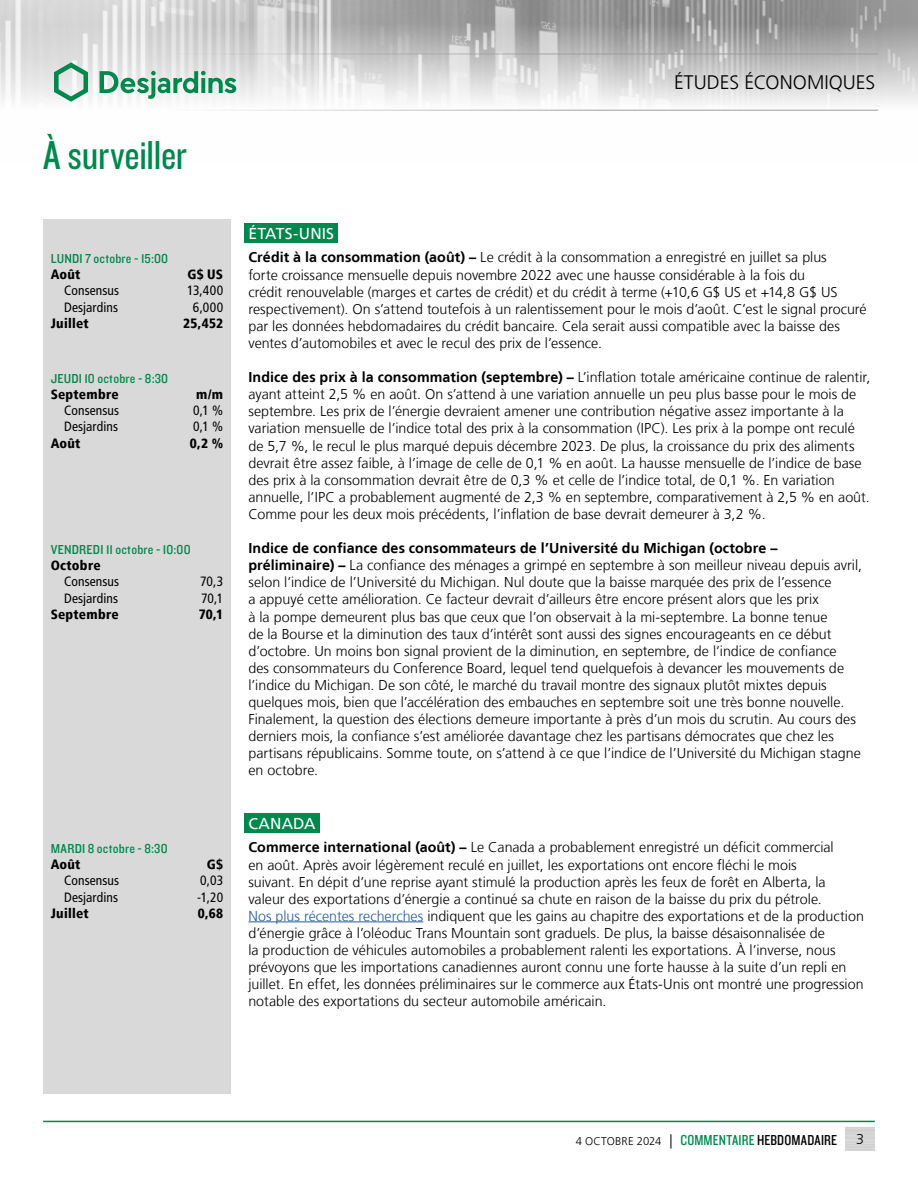
<style>
.page{position:relative;width:918px;height:1188px;background:#fff}
.page>*{position:absolute;margin:0;border:0;box-sizing:border-box;transform-origin:0 0}
.t1{font:42px "Knockout 29 Junior Ltweight";letter-spacing:-.005em;color:#00874e}
.t2{font:300 19.5px "Frutiger LT";color:#000}
.t3{font:15.75px "Frutiger LT";letter-spacing:.01em;color:#fff}
.t4{font:300 14.25px/17.1px "Frutiger LT";color:#000}
.t5{font:condensed 13.5px "Frutiger LT";letter-spacing:.01em;color:#000}
.t6{font:13.5px "Knockout 30 Junior Welterwt";letter-spacing:.015em;color:#00874e}
.t7{font:900 condensed 13.5px "Frutiger LT";letter-spacing:.02em;color:#000}
.t8{font:300 11.25px "Frutiger LT";letter-spacing:.015em;color:#000}
.s1{font-weight:700}
.s2{color:#275b9b}
.s3{font-size:14.25px}
.s4{font-family:"Knockout 29 Junior Ltweight";font-weight:400;font-size:15px;color:#00874e}
.s5{font-family:"Knockout 29 Junior Ltweight";font-weight:400;font-size:15px}
</style>
<div class="page">
<img style="left:0;top:0;width:918px;height:110px">
<hr style="left:0;top:54px;width:878px;height:1px;background:#9d9d9c">
<hr style="left:0;top:110px;width:878px;height:1px;background:#9d9d9c">
<svg style="left:54px;top:62px;width:34px;height:40px"></svg>
<svg style="left:100px;top:71px;width:136px;height:28px"></svg>
<hr style="left:43px;top:1121px;width:832px;height:1px;background:#00874e">
<div style="left:244px;top:223px;width:94px;height:20px;background:#00874e"></div>
<div style="left:244px;top:813px;width:76px;height:20px;background:#00874e"></div>
<hr style="left:248px;top:922px;width:175px;height:1px;background:#275b9b">
<div style="left:43px;top:219px;width:188px;height:875px;background:#d9d9d9"></div>
<h1 class="t1" style="left:43px;top:128px;width:145px">À surveiller</h1>
<p class="t6" style="left:51px;top:250px;width:119px">LUNDI 7 octobre - 15:00</p>
<p class="t7" style="left:51px;top:266px;width:31px">Août</p>
<p class="t7" style="left:187px;top:266px;width:37px">G$ US</p>
<p class="t5" style="left:64px;top:283px;width:57px">Consensus</p>
<p class="t5" style="left:187px;top:283px;width:37px">13,400</p>
<p class="t5" style="left:64px;top:299px;width:55px">Desjardins</p>
<p class="t5" style="left:193px;top:299px;width:32px">6,000</p>
<p class="t7" style="left:51px;top:315px;width:40px">Juillet</p>
<p class="t7" style="left:183px;top:315px;width:41px">25,452</p>
<p class="t6" style="left:51px;top:369px;width:119px">JEUDI 10 octobre - 8:30</p>
<p class="t7" style="left:51px;top:386px;width:70px">Septembre</p>
<p class="t7" style="left:196px;top:386px;width:28px">m/m</p>
<p class="t5" style="left:64px;top:403px;width:57px">Consensus</p>
<p class="t5" style="left:193px;top:403px;width:31px">0,1 %</p>
<p class="t5" style="left:64px;top:419px;width:55px">Desjardins</p>
<p class="t5" style="left:193px;top:419px;width:31px">0,1 %</p>
<p class="t7" style="left:51px;top:435px;width:31px">Août</p>
<p class="t7" style="left:190px;top:435px;width:35px">0,2 %</p>
<p class="t6" style="left:51px;top:540px;width:141px">VENDREDI 11 octobre - 10:00</p>
<p class="t7" style="left:51px;top:557px;width:52px">Octobre</p>
<p class="t5" style="left:64px;top:574px;width:57px">Consensus</p>
<p class="t5" style="left:200px;top:574px;width:25px">70,3</p>
<p class="t5" style="left:64px;top:590px;width:55px">Desjardins</p>
<p class="t5" style="left:201px;top:590px;width:24px">70,1</p>
<p class="t7" style="left:51px;top:606px;width:70px">Septembre</p>
<p class="t7" style="left:199px;top:606px;width:26px">70,1</p>
<p class="t6" style="left:51px;top:840px;width:118px">MARDI 8 octobre - 8:30</p>
<p class="t7" style="left:51px;top:856px;width:31px">Août</p>
<p class="t7" style="left:207px;top:856px;width:18px">G$</p>
<p class="t5" style="left:64px;top:873px;width:57px">Consensus</p>
<p class="t5" style="left:200px;top:873px;width:24px">0,03</p>
<p class="t5" style="left:64px;top:889px;width:55px">Desjardins</p>
<p class="t5" style="left:197px;top:889px;width:27px">-1,20</p>
<p class="t7" style="left:51px;top:905px;width:40px">Juillet</p>
<p class="t7" style="left:198px;top:905px;width:27px">0,68</p>
<h2 class="t2" style="left:674px;top:72px;width:203px">ÉTUDES ÉCONOMIQUES</h2>
<p class="t3" style="left:248px;top:224px;width:87px">ÉTATS-UNIS</p>
<p class="t4" style="left:248px;top:249px;width:620px"><span class="s1">Crédit à la consommation (août) –</span> Le crédit à la consommation a enregistré en juillet sa plus<br>forte croissance mensuelle depuis novembre 2022 avec une hausse considérable à la fois du<br>crédit renouvelable (marges et cartes de crédit) et du crédit à terme (+10,6 G$ US et +14,8 G$ US respectivement). On s’attend toutefois à un ralentissement pour le mois d’août. C’est le signal procuré par les données hebdomadaires du crédit bancaire. Cela serait aussi compatible avec la baisse des ventes d’automobiles et avec le recul des prix de l’essence.</p>
<p class="t4" style="left:248px;top:369px;width:623px"><span class="s1">Indice des prix à la consommation (septembre) –</span> L’inflation totale américaine continue de ralentir, ayant atteint 2,5 % en août. On s’attend à une variation annuelle un peu plus basse pour le mois de septembre. Les prix de l’énergie devraient amener une contribution négative assez importante à la variation mensuelle de l’indice total des prix à la consommation (IPC). Les prix à la pompe ont reculé de 5,7 %, le recul le plus marqué depuis décembre 2023. De plus, la croissance du prix des aliments devrait être assez faible, à l’image de celle de 0,1 % en août. La hausse mensuelle de l’indice de base des prix à la consommation devrait être de 0,3 % et celle de l’indice total, de 0,1 %. En variation annuelle, l’IPC a probablement augmenté de 2,3 % en septembre, comparativement à 2,5 % en août.<br>Comme pour les deux mois précédents, l’inflation de base devrait demeurer à 3,2 %.</p>
<p class="t4" style="left:248px;top:540px;width:615px"><span class="s1">Indice de confiance des consommateurs de l’Université du Michigan (octobre – préliminaire) –</span> La confiance des ménages a grimpé en septembre à son meilleur niveau depuis avril, selon l’indice de l’Université du Michigan. Nul doute que la baisse marquée des prix de l’essence<br>a appuyé cette amélioration. Ce facteur devrait d’ailleurs être encore présent alors que les prix<br>à la pompe demeurent plus bas que ceux que l’on observait à la mi-septembre. La bonne tenue<br>de la Bourse et la diminution des taux d’intérêt sont aussi des signes encourageants en ce début d’octobre. Un moins bon signal provient de la diminution, en septembre, de l’indice de confiance<br>des consommateurs du Conference Board, lequel tend quelquefois à devancer les mouvements de l’indice du Michigan. De son côté, le marché du travail montre des signaux plutôt mixtes depuis quelques mois, bien que l’accélération des embauches en septembre soit une très bonne nouvelle.<br>Finalement, la question des élections demeure importante à près d’un mois du scrutin. Au cours des derniers mois, la confiance s’est améliorée davantage chez les partisans démocrates que chez les partisans républicains. Somme toute, on s’attend à ce que l’indice de l’Université du Michigan stagne en octobre.</p>
<p class="t3" style="left:248px;top:814px;width:69px">CANADA</p>
<p class="t4" style="left:248px;top:839px;width:617px"><span class="s1">Commerce international (août) –</span> Le Canada a probablement enregistré un déficit commercial<br>en août. Après avoir légèrement reculé en juillet, les exportations ont encore fléchi le mois<br>suivant. En dépit d’une reprise ayant stimulé la production après les feux de forêt en Alberta, la valeur des exportations d’énergie a continué sa chute en raison de la baisse du prix du pétrole.<br><span class="s2">Nos plus récentes recherches</span> indiquent que les gains au chapitre des exportations et de la production d’énergie grâce à l’oléoduc Trans Mountain sont graduels. De plus, la baisse désaisonnalisée de<br>la production de véhicules automobiles a probablement ralenti les exportations. À l’inverse, nous prévoyons que les importations canadiennes auront connu une forte hausse à la suite d’un repli en juillet. En effet, les données préliminaires sur le commerce aux États‑Unis ont montré une progression notable des exportations du secteur automobile américain.</p>
<p class="t8" style="left:576px;top:1135px;width:263px">4 OCTOBRE 2024 <span class="s3">|</span> <span class="s4">COMMENTAIRE</span> <span class="s5">HEBDOMADAIRE</span></p>
<p class="t4" style="left:856px;top:1131px;width:9px">3</p>
</div>
